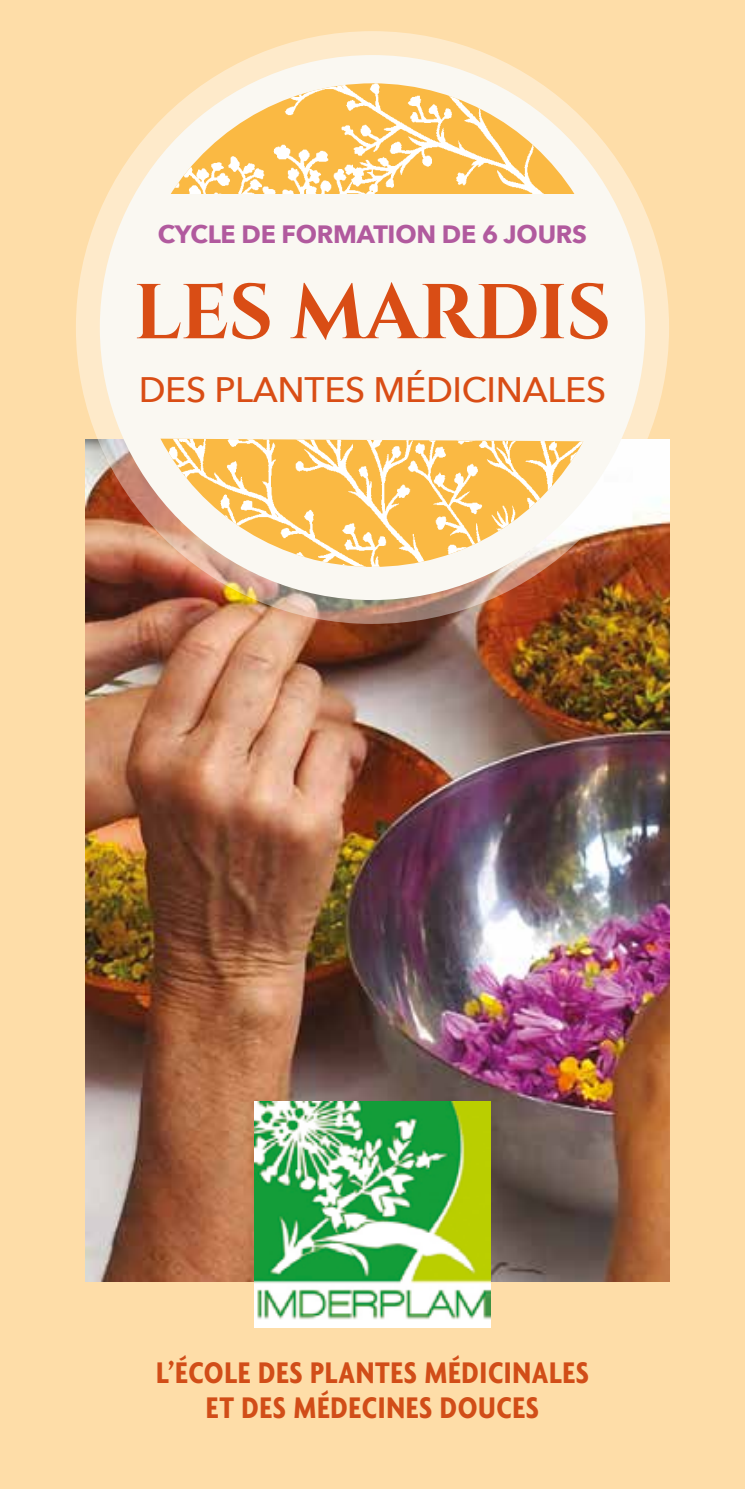
<style>
.page{position:relative;width:745px;height:1489px;background:#fff}
.page>*{position:absolute;margin:0;border:0;box-sizing:border-box;transform-origin:0 0}
.t1{font:700 77.5px "Cinzel";letter-spacing:-.01em;color:#d94d15}
.t2{font:500 35.25px "Avenir Next";letter-spacing:-.01em;color:#d94d15}
.t3{font:700 condensed 32.25px/34.2px "Agenda";letter-spacing:.02em;color:#d14d18;text-align:center}
.t4{font:700 25px "Avenir Next";letter-spacing:-.01em;color:#b15a9e}
</style>
<div class="page">
<div style="left:0;top:0;width:744px;height:1488px;background:#fedda8"></div>
<img style="left:85px;top:439px;width:583px;height:841px">
<img style="left:254px;top:1101px;width:236px;height:226px">
<svg style="left:76px;top:31px;width:592px;height:593px;fill:#feeaca"></svg>
<div style="left:100px;top:55px;width:544px;height:545px;background:#faf8f2;border-radius:50%"></div>
<img style="left:160px;top:438px;width:423px;height:129px">
<img style="left:160px;top:83px;width:423px;height:111px">
<p class="t4" style="left:158px;top:213px;width:430px">CYCLE DE FORMATION DE 6 JOURS</p>
<h1 class="t1" style="left:134px;top:265px;width:479px">LES MARDIS</h1>
<p class="t2" style="left:139px;top:360px;width:469px">DES PLANTES MÉDICINALES</p>
<p class="t3" style="left:156px;top:1354px;width:434px">L’ÉCOLE DES PLANTES MÉDICINALES<br>ET DES MÉDECINES DOUCES</p>
</div>
